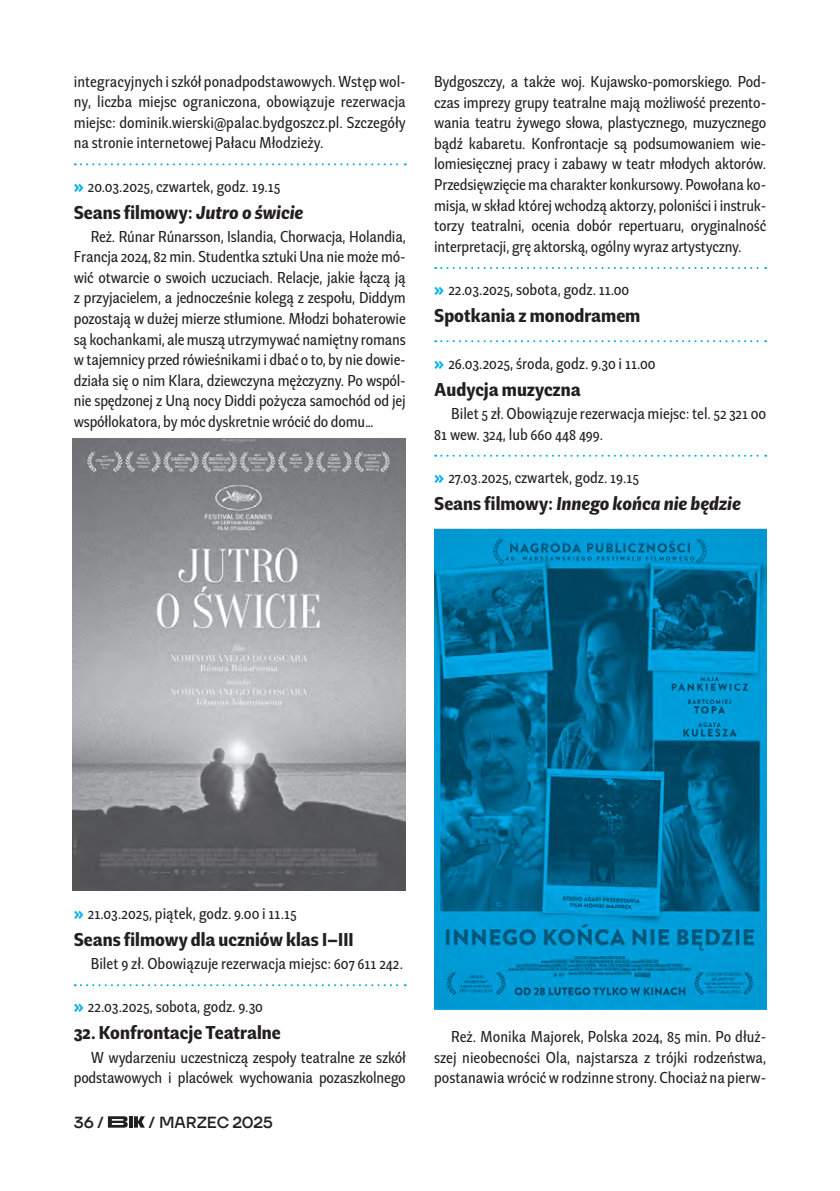
<style>
.page{position:relative;width:840px;height:1191px;background:#fff}
.page>*{position:absolute;margin:0;border:0;box-sizing:border-box;transform-origin:0 0}
.t1{font:700 20px "Geller Sans Condensed";color:#231f20}
.t2{font:italic 700 20px "Geller Sans Condensed";color:#231f20}
.t3{font:17px/20.6px "Geller Sans Condensed";letter-spacing:-.005em;color:#231f20;text-align:justify}
.t4{font:500 16px "TT Firs Neue";letter-spacing:-.01em;color:#231f20}
.s1{font-family:"TT Firs Neue";font-weight:700;font-size:16px;color:#00aeef}
.s2{font-style:italic}
.s3{font-style:normal}
</style>
<div class="page">
<svg style="left:134px;top:1116px;width:11px;height:11px"></svg>
<hr style="left:129px;top:1116px;width:4px;height:11px;background:#231f20">
<svg style="left:108px;top:1116px;width:20px;height:11px"></svg>
<svg style="left:75px;top:163px;width:330px;height:2px"></svg>
<svg style="left:75px;top:984px;width:330px;height:2px"></svg>
<svg style="left:435px;top:267px;width:330px;height:2px"></svg>
<svg style="left:435px;top:340px;width:330px;height:2px"></svg>
<svg style="left:435px;top:455px;width:330px;height:2px"></svg>
<img style="left:72px;top:438px;width:333px;height:452px">
<svg style="left:434px;top:529px;width:331px;height:480px;background:#0074a2"></svg>
<p class="t3" style="left:74px;top:70px;width:333px">integracyjnych i szkół ponadpodstawowych. Wstęp wol&shy;ny, liczba miejsc ograniczona, obowiązuje rezerwacja miejsc: dominik.wierski@palac.bydgoszcz.pl. Szczegóły na stronie internetowej Pałacu Młodzieży.</p>
<p class="t3" style="left:74px;top:175px;width:208px"><span class="s1">»</span> 20.03.2025, czwartek, godz. 19.15</p>
<p class="t1" style="left:74px;top:197px;width:231px">Seans filmowy: <span class="s2">Jutro o świcie</span></p>
<p class="t3" style="left:74px;top:225px;width:333px;text-indent:17px">Reż. Rúnar Rúnarsson, Islandia, Chorwacja, Holandia, Francja 2024, 82 min. Studentka sztuki Una nie może mó&shy;wić otwarcie o swoich uczuciach. Relacje, jakie łączą ją z przyjacielem, a jednocześnie kolegą z zespołu, Diddym pozostają w dużej mierze stłumione. Młodzi bohaterowie są kochankami, ale muszą utrzymywać namiętny romans w tajemnicy przed rówieśnikami i dbać o to, by nie dowie&shy;działa się o nim Klara, dziewczyna mężczyzny. Po wspól&shy;nie spędzonej z Uną nocy Diddi pożycza samochód od jej współlokatora, by móc dyskretnie wrócić do domu…</p>
<p class="t3" style="left:434px;top:70px;width:333px">Bydgoszczy, a także woj. Kujawsko-pomorskiego. Pod&shy;czas imprezy grupy teatralne mają możliwość prezento&shy;wania teatru żywego słowa, plastycznego, muzycznego bądź kabaretu. Konfrontacje są podsumowaniem wie&shy;lomiesięcznej pracy i zabawy w teatr młodych aktorów.<br>Przedsięwzięcie ma charakter konkursowy. Powołana ko&shy;misja, w skład której wchodzą aktorzy, poloniści i instruk&shy;torzy teatralni, ocenia dobór repertuaru, oryginalność interpretacji, grę aktorską, ogólny wyraz artystyczny.</p>
<p class="t3" style="left:434px;top:279px;width:197px"><span class="s1">»</span> 22.03.2025, sobota, godz. 11.00</p>
<p class="t1" style="left:434px;top:301px;width:208px">Spotkania z monodramem</p>
<p class="t3" style="left:434px;top:352px;width:223px"><span class="s1">»</span> 26.03.2025, środa, godz. 9.30 i 11.00</p>
<p class="t1" style="left:434px;top:374px;width:148px">Audycja muzyczna</p>
<p class="t3" style="left:434px;top:403px;width:333px;text-indent:17px">Bilet 5 zł. Obowiązuje rezerwacja miejsc: tel. 52 321 00<br>81 wew. 324, lub 660 448 499.</p>
<p class="t3" style="left:434px;top:466px;width:206px"><span class="s1">»</span> 27.03.2025, czwartek, godz. 19.15</p>
<p class="t2" style="left:434px;top:489px;width:308px"><span class="s3">Seans filmowy:</span> Innego końca nie będzie</p>
<p class="t3" style="left:74px;top:902px;width:224px"><span class="s1">»</span> 21.03.2025, piątek, godz. 9.00 i 11.15</p>
<p class="t1" style="left:74px;top:924px;width:281px">Seans filmowy dla uczniów klas I–III</p>
<p class="t3" style="left:91px;top:953px;width:313px">Bilet 9 zł. Obowiązuje rezerwacja miejsc: 607 611 242.</p>
<p class="t3" style="left:74px;top:996px;width:191px"><span class="s1">»</span> 22.03.2025, sobota, godz. 9.30</p>
<p class="t1" style="left:74px;top:1018px;width:208px">32. Konfrontacje Teatralne</p>
<p class="t3" style="left:74px;top:1046px;width:333px;text-align:right">W wydarzeniu uczestniczą zespoły teatralne ze szkół podstawowych i placówek wychowania pozaszkolnego</p>
<p class="t4" style="left:74px;top:1111px;width:31px">36 /</p>
<p class="t4" style="left:149px;top:1111px;width:125px">/ MARZEC 2025</p>
<p class="t3" style="left:434px;top:1025px;width:333px;text-indent:17px">Reż. Monika Majorek, Polska 2024, 85 min. Po dłuż&shy;szej nieobecności Ola, najstarsza z trójki rodzeństwa, postanawia wrócić w rodzinne strony. Chociaż na pierw-</p>
</div>
